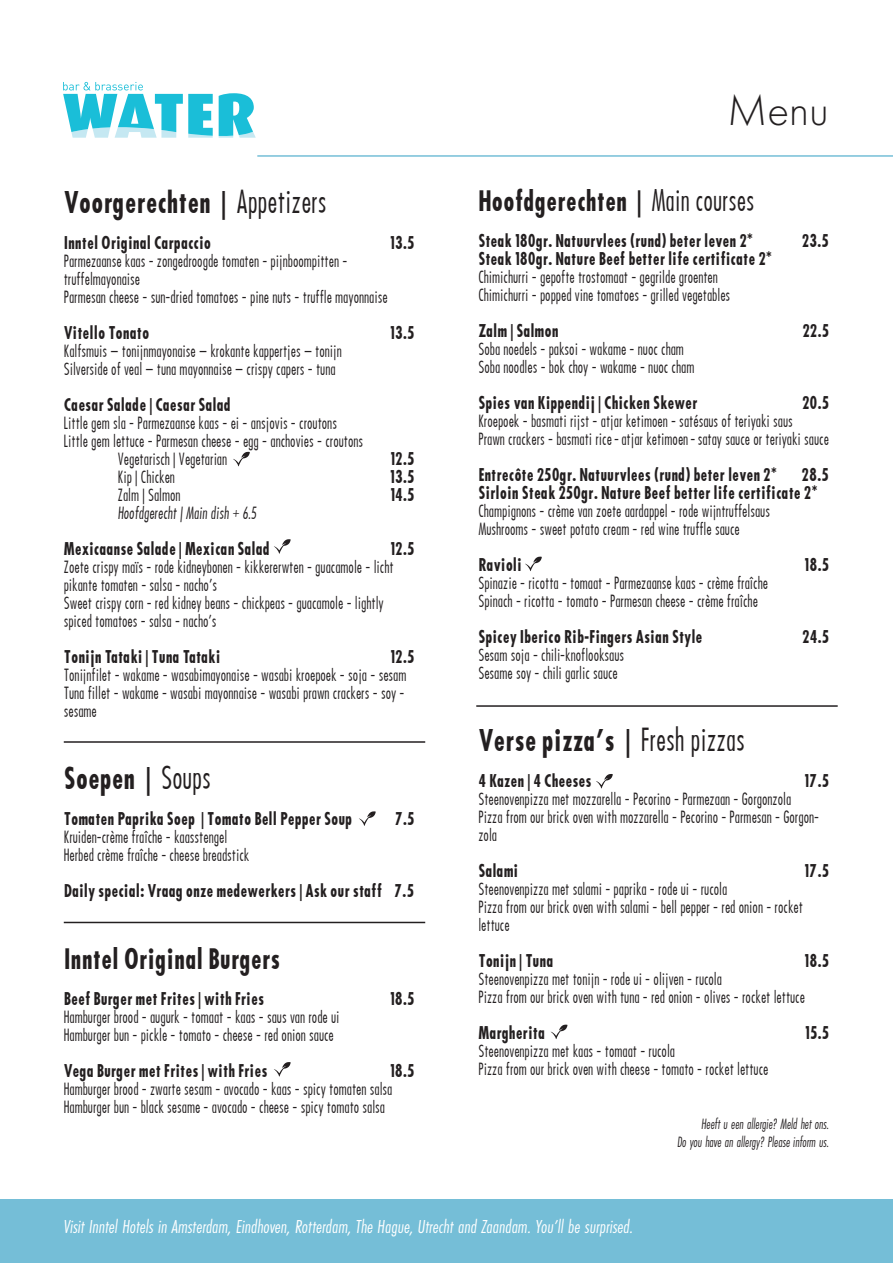
<style>
.page{position:relative;width:893px;height:1263px;background:#fff}
.page>*{position:absolute;margin:0;border:0;box-sizing:border-box;transform-origin:0 0}
.t1{font:300 45px "Futura PT";color:#231f20}
.t2{font:700 29.25px "Futura Cond";color:#231f20;scale:.87 1}
.t3{font:700 27.6px "Futura Cond";color:#231f20;scale:.87 1}
.t4{font:italic 19.5px "Futura PT Cond";color:#fff}
.t5{font:700 17.25px/18px "Futura Cond";color:#231f20;scale:.87 1}
.t6{font:500 15.6px/18px "Futura Cond";color:#231f20;scale:.87 1}
.t7{font:italic 15.6px/18px "Futura PT Cond";color:#231f20;text-align:right;scale:.87 1}
.s1{font-weight:500}
</style>
<div class="page">
<svg style="left:525px;top:556px;width:17px;height:15px"></svg>
<hr style="left:64px;top:741px;width:361px;height:2px;background:#231f20">
<hr style="left:476px;top:705px;width:362px;height:2px;background:#231f20">
<svg style="left:233px;top:452px;width:17px;height:14px"></svg>
<hr style="left:64px;top:922px;width:361px;height:1px;background:#231f20">
<svg style="left:274px;top:539px;width:17px;height:15px"></svg>
<svg style="left:359px;top:811px;width:17px;height:15px"></svg>
<svg style="left:274px;top:1062px;width:17px;height:14px"></svg>
<svg style="left:551px;top:1024px;width:16px;height:15px"></svg>
<svg style="left:596px;top:774px;width:17px;height:14px"></svg>
<div style="left:0;top:1199px;width:893px;height:64px;background:#75bed7"></div>
<svg style="left:63px;top:82px;width:193px;height:56px"></svg>
<hr style="left:257px;top:155px;width:636px;height:2px;background:#75bed7">
<h2 class="t2" style="left:64px;top:183px;width:304px">Voorgerechten | <span class="s1">Appetizers</span></h2>
<p class="t5" style="left:64px;top:233px;width:171px">Inntel Original Carpaccio</p>
<p class="t5" style="left:390px;top:233px;width:29px">13.5</p>
<p class="t6" style="left:64px;top:252px;width:374px">Parmezaanse kaas - zongedroogde tomaten - pijnboompitten - truffelmayonaise<br>Parmesan cheese - sun-dried tomatoes - pine nuts - truffle mayonnaise</p>
<p class="t5" style="left:64px;top:323px;width:100px">Vitello Tonato</p>
<p class="t5" style="left:390px;top:323px;width:29px">13.5</p>
<p class="t6" style="left:64px;top:342px;width:321px">Kalfsmuis – tonijnmayonaise – krokante kappertjes – tonijn<br>Silverside of veal – tuna mayonnaise – crispy capers - tuna</p>
<p class="t5" style="left:64px;top:395px;width:194px">Caesar Salade | Caesar Salad</p>
<p class="t6" style="left:64px;top:414px;width:316px">Little gem sla - Parmezaanse kaas - ei - ansjovis - croutons</p>
<p class="t6" style="left:64px;top:432px;width:346px">Little gem lettuce - Parmesan cheese - egg - anchovies - croutons</p>
<p class="t6" style="left:118px;top:450px;width:127px">Vegetarisch | Vegetarian</p>
<p class="t5" style="left:391px;top:449px;width:29px">12.5</p>
<p class="t6" style="left:118px;top:468px;width:67px">Kip | Chicken</p>
<p class="t5" style="left:390px;top:467px;width:29px">13.5</p>
<p class="t6" style="left:118px;top:486px;width:74px">Zalm | Salmon</p>
<p class="t5" style="left:390px;top:485px;width:29px">14.5</p>
<p class="t6" style="left:118px;top:504px;width:163px">Hoofdgerecht | Main dish + 6.5</p>
<p class="t5" style="left:64px;top:539px;width:239px">Mexicaanse Salade | Mexican Salad</p>
<p class="t5" style="left:391px;top:539px;width:29px">12.5</p>
<p class="t6" style="left:64px;top:558px;width:381px">Zoete crispy maïs - rode kidneybonen - kikkererwten - guacamole - licht pikante tomaten - salsa - nacho’s<br>Sweet crispy corn - red kidney beans - chickpeas - guacamole - lightly spiced tomatoes - salsa - nacho’s</p>
<p class="t5" style="left:64px;top:647px;width:182px">Tonijn Tataki | Tuna Tataki</p>
<p class="t5" style="left:391px;top:647px;width:29px">12.5</p>
<p class="t6" style="left:64px;top:666px;width:395px">Tonijnfilet - wakame - wasabimayonaise - wasabi kroepoek - soja - sesam<br>Tuna fillet - wakame - wasabi mayonnaise - wasabi prawn crackers - soy - sesame</p>
<h2 class="t2" style="left:64px;top:759px;width:171px">Soepen | <span class="s1">Soups</span></h2>
<p class="t5" style="left:64px;top:809px;width:333px">Tomaten Paprika Soep | Tomato Bell Pepper Soup</p>
<p class="t5" style="left:395px;top:809px;width:24px">7.5</p>
<p class="t6" style="left:64px;top:828px;width:215px">Kruiden-crème fraîche - kaasstengel<br>Herbed crème fraîche - cheese breadstick</p>
<p class="t5" style="left:64px;top:881px;width:404px">Daily special: Vraag onze medewerkers | Ask our staff 7.5</p>
<h3 class="t3" style="left:64px;top:941px;width:251px">Inntel Original Burgers</h3>
<p class="t5" style="left:64px;top:989px;width:232px">Beef Burger met Frites | with Fries</p>
<p class="t5" style="left:390px;top:989px;width:30px">18.5</p>
<p class="t6" style="left:64px;top:1008px;width:318px">Hamburger brood - augurk - tomaat - kaas - saus van rode ui<br>Hamburger bun - pickle - tomato - cheese - red onion sauce</p>
<p class="t5" style="left:64px;top:1061px;width:236px">Vega Burger met Frites | with Fries</p>
<p class="t5" style="left:390px;top:1061px;width:30px">18.5</p>
<p class="t6" style="left:64px;top:1080px;width:379px">Hamburger brood - zwarte sesam - avocado - kaas - spicy tomaten salsa<br>Hamburger bun - black sesame - avocado - cheese - spicy tomato salsa</p>
<h1 class="t1" style="left:727px;top:85px;width:103px">Menu</h1>
<h3 class="t3" style="left:478px;top:183px;width:319px">Hoofdgerechten | <span class="s1">Main courses</span></h3>
<p class="t5" style="left:478px;top:232px;width:318px">Steak 180gr. Natuurvlees (rund) beter leven 2*</p>
<p class="t5" style="left:802px;top:232px;width:33px">23.5</p>
<p class="t5" style="left:478px;top:250px;width:339px">Steak 180gr. Nature Beef better life certificate 2*</p>
<p class="t6" style="left:478px;top:268px;width:291px">Chimichurri - gepofte trostomaat - gegrilde groenten<br>Chimichurri - popped vine tomatoes - grilled vegetables</p>
<p class="t5" style="left:478px;top:322px;width:94px">Zalm | Salmon</p>
<p class="t5" style="left:802px;top:322px;width:32px">22.5</p>
<p class="t6" style="left:478px;top:340px;width:250px">Soba noedels - paksoi - wakame - nuoc cham<br>Soba noodles - bok choy - wakame - nuoc cham</p>
<p class="t5" style="left:478px;top:394px;width:253px">Spies van Kippendij | Chicken Skewer</p>
<p class="t5" style="left:802px;top:394px;width:33px">20.5</p>
<p class="t6" style="left:478px;top:412px;width:404px">Kroepoek - basmati rijst - atjar ketimoen - satésaus of teriyaki saus<br>Prawn crackers - basmati rice - atjar ketimoen - satay sauce or teriyaki sauce</p>
<p class="t5" style="left:478px;top:466px;width:345px">Entrecôte 250gr. Natuurvlees (rund) beter leven 2*</p>
<p class="t5" style="left:478px;top:466px;width:404px;text-indent:323px">28.5<br>Sirloin Steak 250gr. Nature Beef better life certificate 2*</p>
<p class="t6" style="left:478px;top:502px;width:337px">Champignons - crème van zoete aardappel - rode wijntruffelsaus<br>Mushrooms - sweet potato cream - red wine truffle sauce</p>
<p class="t5" style="left:478px;top:556px;width:52px">Ravioli</p>
<p class="t5" style="left:805px;top:556px;width:30px">18.5</p>
<p class="t6" style="left:478px;top:574px;width:334px">Spinazie - ricotta - tomaat - Parmezaanse kaas - crème fraîche<br>Spinach - ricotta - tomato - Parmesan cheese - crème fraîche</p>
<p class="t5" style="left:478px;top:628px;width:259px">Spicey Iberico Rib-Fingers Asian Style</p>
<p class="t5" style="left:802px;top:628px;width:33px">24.5</p>
<p class="t6" style="left:478px;top:646px;width:169px">Sesam soja - chili-knoflooksaus<br>Sesame soy - chili garlic sauce</p>
<h2 class="t2" style="left:478px;top:722px;width:308px">Verse pizza’s | <span class="s1">Fresh pizzas</span></h2>
<p class="t5" style="left:478px;top:772px;width:132px">4 Kazen | 4 Cheeses</p>
<p class="t5" style="left:804px;top:772px;width:30px">17.5</p>
<p class="t6" style="left:478px;top:790px;width:393px">Steenovenpizza met mozzarella - Pecorino - Parmezaan - Gorgonzola<br>Pizza from our brick oven with mozzarella - Pecorino - Parmesan - Gorgon&shy;zola</p>
<p class="t5" style="left:478px;top:862px;width:48px">Salami</p>
<p class="t5" style="left:804px;top:862px;width:30px">17.5</p>
<p class="t6" style="left:478px;top:880px;width:374px">Steenovenpizza met salami - paprika - rode ui - rucola<br>Pizza from our brick oven with salami - bell pepper - red onion - rocket lettuce</p>
<p class="t5" style="left:478px;top:952px;width:88px">Tonijn | Tuna</p>
<p class="t5" style="left:805px;top:952px;width:30px">18.5</p>
<p class="t6" style="left:478px;top:970px;width:377px">Steenovenpizza met tonijn - rode ui - olijven - rucola<br>Pizza from our brick oven with tuna - red onion - olives - rocket lettuce</p>
<p class="t5" style="left:478px;top:1024px;width:78px">Margherita</p>
<p class="t5" style="left:805px;top:1024px;width:29px">15.5</p>
<p class="t6" style="left:478px;top:1042px;width:335px">Steenovenpizza met kaas - tomaat - rucola<br>Pizza from our brick oven with cheese - tomato - rocket lettuce</p>
<p class="t7" style="left:677px;top:1115px;width:176px">Heeft u een allergie? Meld het ons.<br>Do you have an allergy? Please inform us.</p>
<p class="t4" style="left:64px;top:1215px;width:571px">Visit Inntel Hotels in Amsterdam, Eindhoven, Rotterdam, The Hague, Utrecht and Zaandam. You’ll be surprised.</p>
</div>
